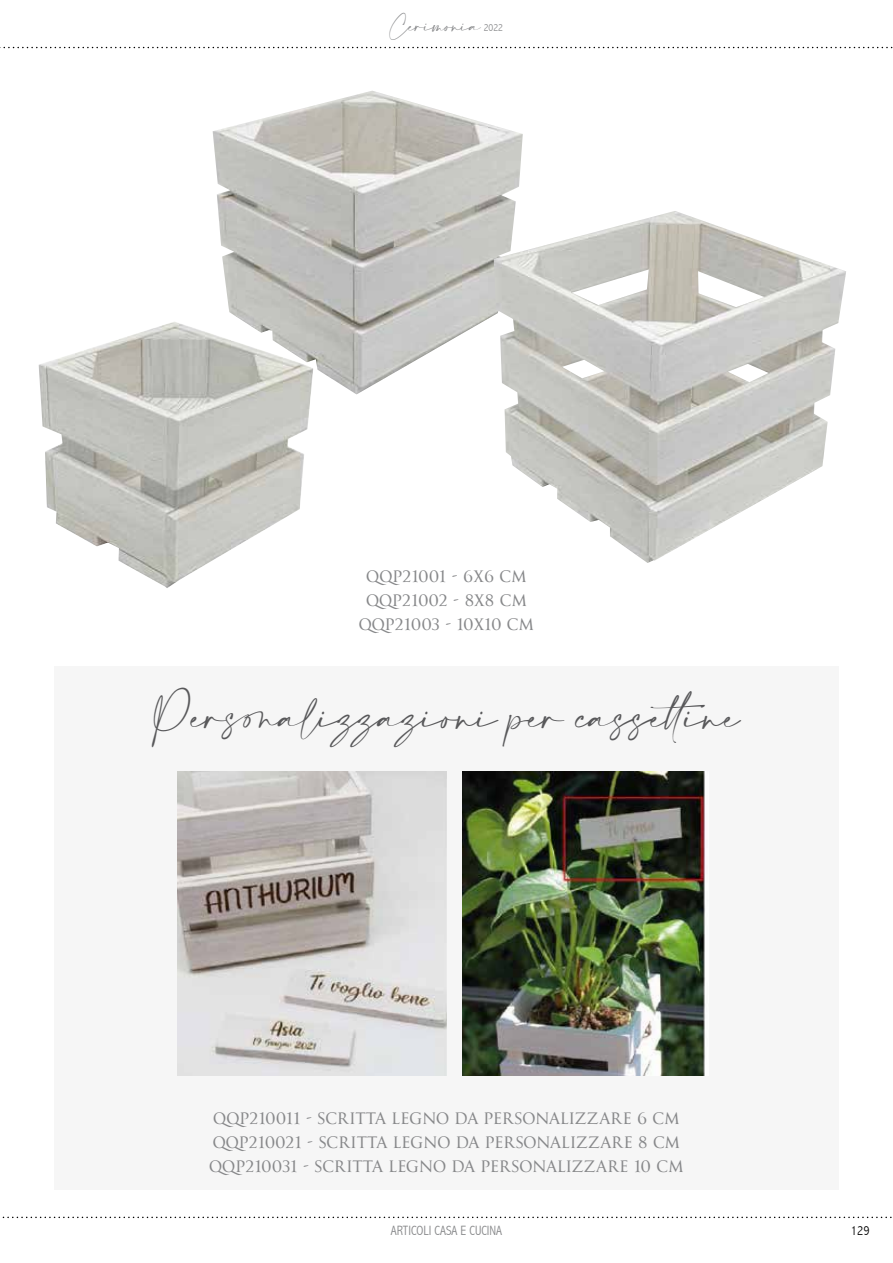
<style>
.page{position:relative;width:893px;height:1263px;background:#fff}
.page>*{position:absolute;margin:0;border:0;box-sizing:border-box;transform-origin:0 0}
.t1{font:30px "Amalfi Coast";color:#58585a}
.t2{font:500 16.5px/24px "Goudy Trajan";color:#87888a;text-align:center}
.t3{font:300 condensed 13.5px "Abadi";color:#87888a}
.t4{font:13.5px "Amalfi Coast";color:#87888a}
.t5{font:300 condensed 13.5px "Abadi";color:#000}
.s1{font-family:"Abadi";font-weight:300;font-stretch:condensed;font-size:10.5px}
</style>
<div class="page">
<svg style="left:2px;top:1216px;width:890px;height:2px"></svg>
<svg style="left:0;top:47px;width:893px;height:1px"></svg>
<div style="left:54px;top:666px;width:785px;height:524px;background:#f6f6f6"></div>
<img style="left:213px;top:91px;width:310px;height:303px">
<img style="left:494px;top:211px;width:352px;height:352px">
<img style="left:39px;top:321px;width:274px;height:267px">
<img style="left:178px;top:772px;width:268px;height:303px">
<img style="left:463px;top:772px;width:242px;height:303px">
<p class="t4" style="left:390px;top:18px;width:115px">Cerimonia <span class="s1">2022</span></p>
<p class="t2" style="left:359px;top:565px;width:177px">QQP21001 - 6X6 CM<br>QQP21002 - 8X8 CM<br>QQP21003 - 10X10 CM</p>
<h1 class="t1" style="left:153px;top:700px;width:588px">Personalizzazioni per cassettine</h1>
<p class="t2" style="left:209px;top:1107px;width:476px;text-align:left">QQP210011 - SCRITTA LEGNO DA PERSONALIZZARE 6 CM<br>QQP210021 - SCRITTA LEGNO DA PERSONALIZZARE 8 CM<br>QQP210031 - SCRITTA LEGNO DA PERSONALIZZARE 10 CM</p>
<p class="t3" style="left:391px;top:1222px;width:113px">ARTICOLI CASA E CUCINA</p>
<p class="t5" style="left:851px;top:1222px;width:20px">129</p>
</div>
